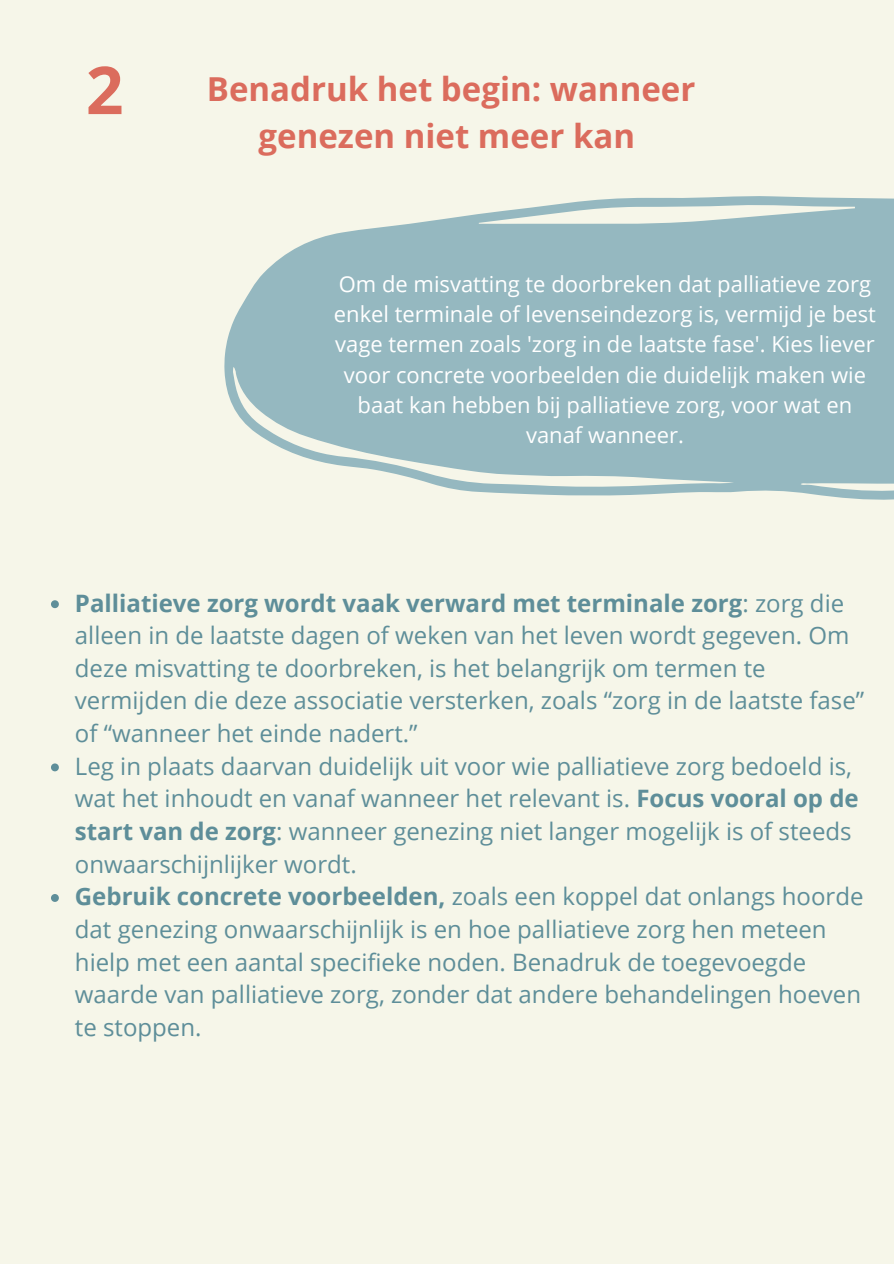
<style>
.page{position:relative;width:894px;height:1264px;background:#fff}
.page>*{position:absolute;margin:0;border:0;box-sizing:border-box;transform-origin:0 0}
.t1{font:700 66px "Open Sans";color:#db6c5d}
.t2{font:700 33px/46.2px "Open Sans";color:#db6c5d;text-align:center}
.t3{font:24px/32.7px "Open Sans";color:#5e8e99}
.t4{font:21.9px/30.3px "Open Sans";color:#fff;text-align:center}
.s1{font-weight:700}
</style>
<div class="page">
<div style="left:0;top:0;width:893px;height:1263px;background:#f6f6e9"></div>
<svg style="left:224px;top:196px;width:669px;height:304px;fill:#95b8c0"></svg>
<svg style="left:51px;top:600px;width:8px;height:8px"></svg>
<svg style="left:51px;top:763px;width:8px;height:8px"></svg>
<svg style="left:51px;top:894px;width:8px;height:7px"></svg>
<p class="t1" style="left:86px;top:44px;width:39px">2</p>
<p class="t2" style="left:207px;top:65px;width:490px">Benadruk het begin: wanneer genezen niet meer kan</p>
<h1 class="t4" style="left:334px;top:268px;width:543px">Om de misvatting te doorbreken dat palliatieve zorg enkel terminale of levenseindezorg is, vermijd je best vage termen zoals 'zorg in de laatste fase'. Kies liever voor concrete voorbeelden die duidelijk maken wie baat kan hebben bij palliatieve zorg, voor wat en vanaf wanneer.</h1>
<p class="t3" style="left:75px;top:586px;width:790px"><span class="s1">Palliatieve zorg wordt vaak verward met terminale zorg</span>: zorg die alleen in de laatste dagen of weken van het leven wordt gegeven. Om deze misvatting te doorbreken, is het belangrijk om termen te vermijden die deze associatie versterken, zoals “zorg in de laatste fase” of “wanneer het einde nadert.”</p>
<p class="t3" style="left:75px;top:749px;width:785px">Leg in plaats daarvan duidelijk uit voor wie palliatieve zorg bedoeld is, wat het inhoudt en vanaf wanneer het relevant is. <span class="s1">Focus vooral op de start van de zorg</span>: wanneer genezing niet langer mogelijk is of steeds onwaarschijnlijker wordt.</p>
<p class="t3" style="left:75px;top:879px;width:790px"><span class="s1">Gebruik concrete voorbeelden,</span> zoals een koppel dat onlangs hoorde dat genezing onwaarschijnlijk is en hoe palliatieve zorg hen meteen hielp met een aantal specifieke noden. Benadruk de toegevoegde waarde van palliatieve zorg, zonder dat andere behandelingen hoeven te stoppen.</p>
</div>
